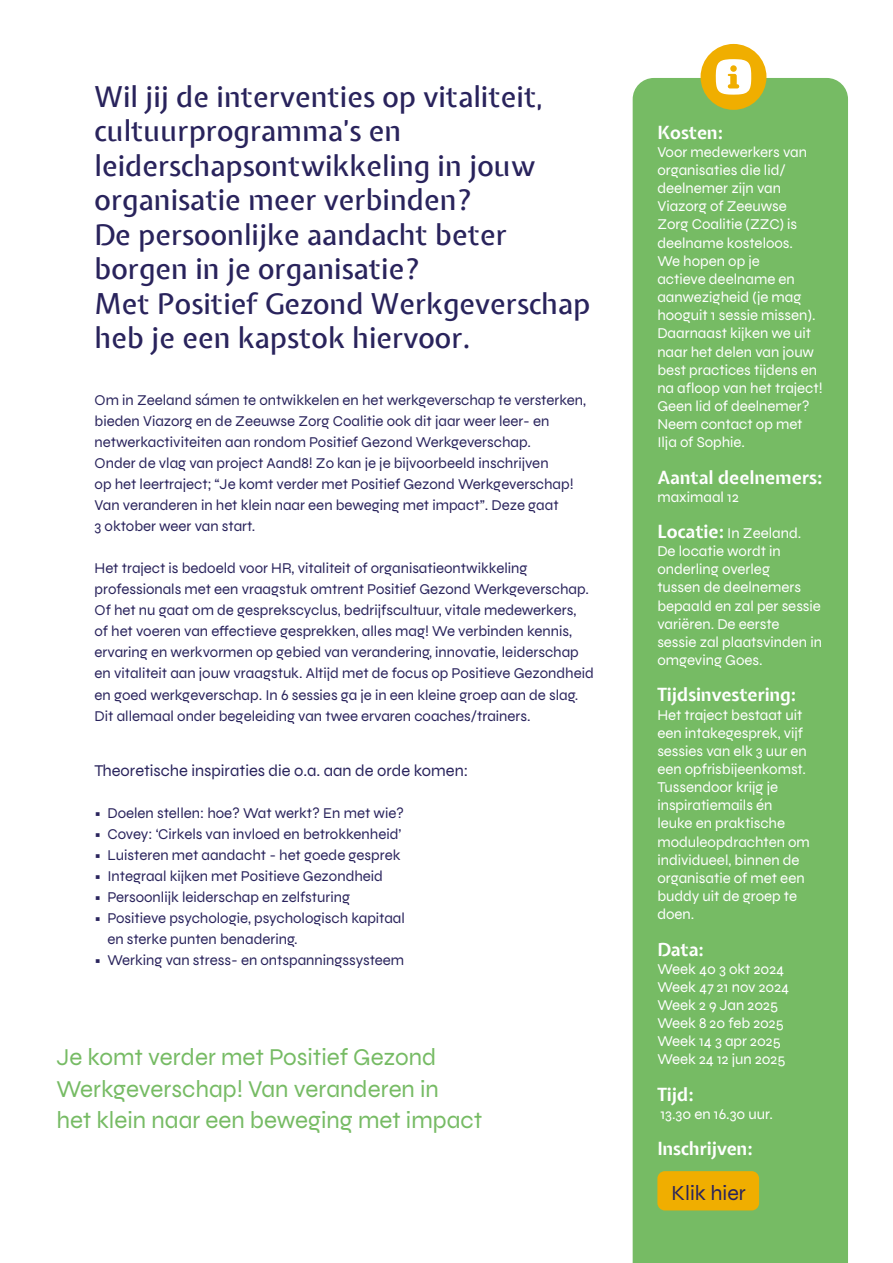
<style>
.page{position:relative;width:893px;height:1263px;background:#fff}
.page>*{position:absolute;margin:0;border:0;box-sizing:border-box;transform-origin:0 0}
.t1{font:500 28.5px/34.5px "Expletus Sans";color:#29235c}
.t2{font:24.3px/31.5px "Syne";color:#76bb64}
.t3{font:21.45px "Syne";color:#29235c}
.t4{font:700 18px "Expletus Sans";color:#fff}
.t5{font:16.5px "Syne";color:#29235c}
.t6{font:15px/21px "Syne";color:#29235c}
.t7{font:15px/18.1px "Syne";color:#fff}
.s1{font-family:"Expletus Sans";font-weight:700;font-size:18px}
</style>
<div class="page">
<div style="left:633px;top:78px;width:215px;height:1185px;background:#76bb64"></div>
<div style="left:701px;top:44px;width:65px;height:66px;background:#f0ae00;border-radius:50%"></div>
<svg style="left:716px;top:59px;width:35px;height:36px"></svg>
<div style="left:657px;top:1171px;width:102px;height:39px;background:#f0ae00;border-radius:7px"></div>
<p class="t1" style="left:95px;top:81px;width:497px">Wil jij de interventies op vitaliteit, cultuurprogramma’s en leiderschapsontwikkeling in jouw organisatie meer verbinden?<br>De persoonlijke aandacht beter borgen in je organisatie?<br>Met Positief Gezond Werkgeverschap heb je een kapstok hiervoor.</p>
<p class="t6" style="left:95px;top:390px;width:493px">Om in Zeeland sámen te ontwikkelen en het werkgeverschap te versterken, bieden Viazorg en de Zeeuwse Zorg Coalitie ook dit jaar weer leer- en netwerkactiviteiten aan rondom Positief Gezond Werkgeverschap.<br>Onder de vlag van project Aand8! Zo kan je je bijvoorbeeld inschrijven<br>op het leertraject; “Je komt verder met Positief Gezond Werkgeverschap!<br>Van veranderen in het klein naar een beweging met impact”. Deze gaat<br>3 oktober weer van start.</p>
<p class="t6" style="left:95px;top:558px;width:501px">Het traject is bedoeld voor HR, vitaliteit of organisatieontwikkeling professionals met een vraagstuk omtrent Positief Gezond Werkgeverschap.<br>Of het nu gaat om de gesprekscyclus, bedrijfscultuur, vitale medewerkers,<br>of het voeren van effectieve gesprekken, alles mag! We verbinden kennis, ervaring en werkvormen op gebied van verandering, innovatie, leiderschap en vitaliteit aan jouw vraagstuk. Altijd met de focus op Positieve Gezondheid en goed werkgeverschap. In 6 sessies ga je in een kleine groep aan de slag.<br>Dit allemaal onder begeleiding van twee ervaren coaches/trainers.</p>
<p class="t5" style="left:95px;top:760px;width:375px">Theoretische inspiraties die o.a. aan de orde komen:</p>
<p class="t6" style="left:95px;top:802px;width:311px">• Doelen stellen: hoe? Wat werkt? En met wie?</p>
<p class="t6" style="left:95px;top:823px;width:308px">• Covey: ‘Cirkels van invloed en betrokkenheid’</p>
<p class="t6" style="left:95px;top:844px;width:307px">• Luisteren met aandacht - het goede gesprek</p>
<p class="t6" style="left:95px;top:865px;width:290px">• Integraal kijken met Positieve Gezondheid</p>
<p class="t6" style="left:95px;top:886px;width:257px">• Persoonlijk leiderschap en zelfsturing</p>
<p class="t6" style="left:107px;top:907px;width:299px;text-indent:-13px">• Positieve psychologie, psychologisch kapitaal en sterke punten benadering.</p>
<p class="t6" style="left:95px;top:949px;width:311px">• Werking van stress- en ontspanningssysteem</p>
<h2 class="t2" style="left:56px;top:1041px;width:427px">Je komt verder met Positief Gezond<br>Werkgeverschap! Van veranderen in<br>het klein naar een beweging met impact</h2>
<p class="t4" style="left:657px;top:122px;width:67px">Kosten:</p>
<p class="t7" style="left:657px;top:143px;width:167px">Voor medewerkers van organisaties die lid/ deelnemer zijn van<br>Viazorg of Zeeuwse<br>Zorg Coalitie (ZZC) is deelname kosteloos.<br>We hopen op je<br>actieve deelname en aanwezigheid (je mag hooguit 1 sessie missen).<br>Daarnaast kijken we uit naar het delen van jouw best practices tijdens en na afloop van het traject!<br>Geen lid of deelnemer?<br>Neem contact op met<br>Ilja of Sophie.</p>
<p class="t4" style="left:657px;top:467px;width:167px">Aantal deelnemers:</p>
<p class="t7" style="left:657px;top:487px;width:83px">maximaal 12</p>
<p class="t7" style="left:657px;top:524px;width:166px"><span class="s1">Locatie:</span> In Zeeland.<br>De locatie wordt in onderling overleg<br>tussen de deelnemers bepaald en zal per sessie variëren. De eerste sessie zal plaatsvinden in omgeving Goes.</p>
<p class="t4" style="left:657px;top:685px;width:140px">Tijdsinvestering:</p>
<p class="t7" style="left:657px;top:705px;width:154px">Het traject bestaat uit een intakegesprek, vijf sessies van elk 3 uur en een opfrisbijeenkomst.<br>Tussendoor krijg je inspiratiemails én leuke en praktische moduleopdrachten om individueel, binnen de organisatie of met een buddy uit de groep te doen.</p>
<p class="t4" style="left:657px;top:939px;width:48px">Data:</p>
<p class="t7" style="left:657px;top:959px;width:133px">Week 40 3 okt 2024<br>Week 47 21 nov 2024<br>Week 2 9 Jan 2025<br>Week 8 20 feb 2025<br>Week 14 3 apr 2025<br>Week 24 12 jun 2025</p>
<p class="t4" style="left:657px;top:1084px;width:38px">Tijd:</p>
<p class="t7" style="left:660px;top:1104px;width:114px">13.30 en 16.30 uur.</p>
<p class="t4" style="left:657px;top:1139px;width:97px">Inschrijven:</p>
<h3 class="t3" style="left:672px;top:1179px;width:76px">Klik hier</h3>
</div>
